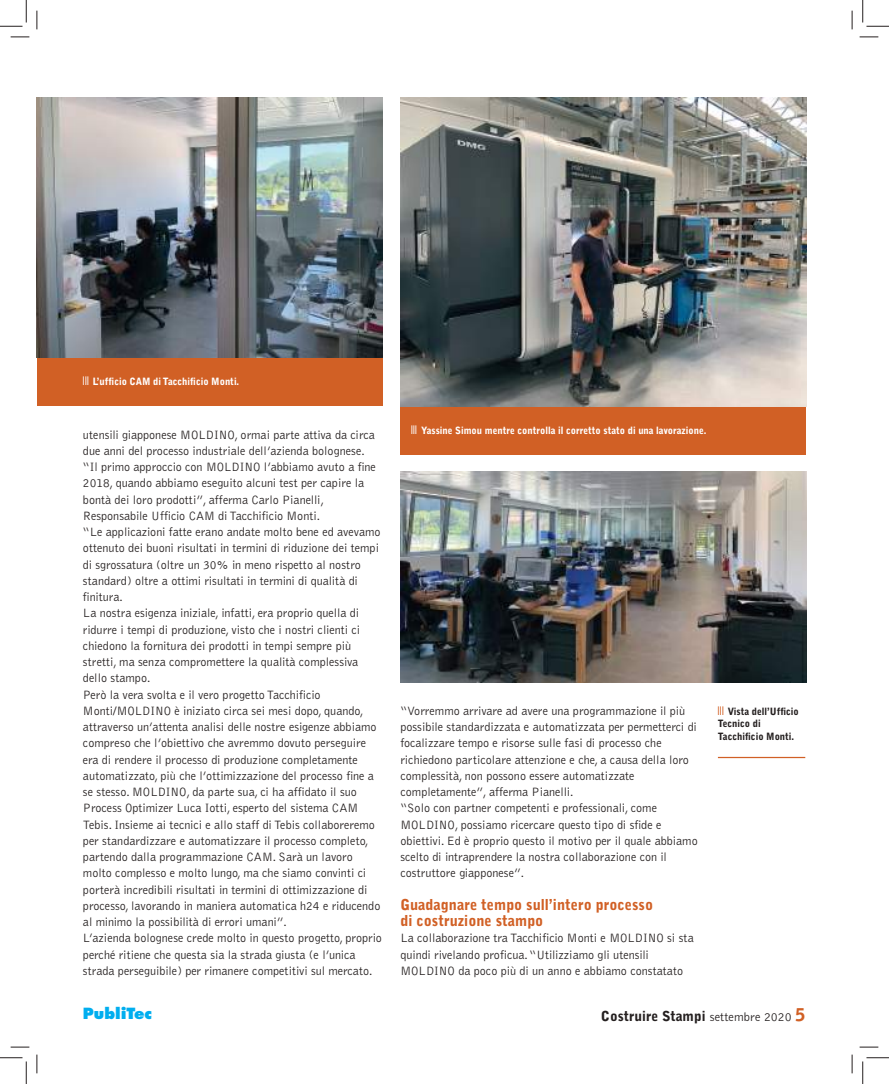
<style>
.page{position:relative;width:889px;height:1084px;background:#fff}
.page>*{position:absolute;margin:0;border:0;box-sizing:border-box;transform-origin:0 0}
.t1{font:900 15px/16.2px "Bell Gothic";color:#d16025}
.t2{font:800 15px "Futura";color:#00aeef}
.t3{font:900 13.75px "Bell Gothic";color:#241f1f}
.t4{font:300 12.5px/16.2px "Bell Gothic";color:#241f1f}
.t5{font:900 10px "Bell Gothic";color:#fff;scale:.95 1}
.t6{font:900 10px/12.5px "Bell Gothic";color:#241f1f;scale:.95 1}
.s1{font-weight:300;font-size:12.5px}
.s2{font-size:17.5px;color:#d16025}
</style>
<div class="page">
<div style="left:400px;top:97px;width:406px;height:358px;background:#d16025"></div>
<img style="left:400px;top:97px;width:406px;height:309px">
<img style="left:400px;top:471px;width:406px;height:211px">
<hr style="left:718px;top:757px;width:87px;height:1px;background:#d16025">
<div style="left:37px;top:97px;width:346px;height:309px;background:#d16025"></div>
<img style="left:37px;top:97px;width:346px;height:260px">
<svg style="left:11px;top:36px;width:18px;height:2px"></svg>
<svg style="left:859px;top:36px;width:19px;height:2px"></svg>
<svg style="left:11px;top:1046px;width:18px;height:2px"></svg>
<svg style="left:859px;top:1046px;width:19px;height:2px"></svg>
<svg style="left:36px;top:11px;width:2px;height:18px"></svg>
<svg style="left:36px;top:1054px;width:2px;height:19px"></svg>
<svg style="left:851px;top:11px;width:2px;height:18px"></svg>
<svg style="left:851px;top:1054px;width:2px;height:19px"></svg>
<svg style="left:0;top:0;width:27px;height:27px"></svg>
<svg style="left:0;top:1057px;width:27px;height:27px"></svg>
<svg style="left:862px;top:0;width:27px;height:27px"></svg>
<svg style="left:862px;top:1057px;width:27px;height:27px"></svg>
<div style="left:437px;top:13px;width:14px;height:14px;border:2px solid #fff;border-radius:50%"></div>
<div style="left:437px;top:1057px;width:14px;height:14px;border:2px solid #fff;border-radius:50%"></div>
<p class="t5" style="left:93px;top:375px;width:156px">L’ufficio CAM di Tacchificio Monti.</p>
<p class="t4" style="left:83px;top:426px;width:300px">utensili giapponese MOLDINO, ormai parte attiva da circa due anni del processo industriale dell’azienda bolognese. “Il primo approccio con MOLDINO l’abbiamo avuto a fine 2018, quando abbiamo eseguito alcuni test per capire la bontà dei loro prodotti”, afferma Carlo Pianelli, Responsabile Ufficio CAM di Tacchificio Monti.<br>“Le applicazioni fatte erano andate molto bene ed avevamo ottenuto dei buoni risultati in termini di riduzione dei tempi di sgrossatura (oltre un 30% in meno rispetto al nostro standard) oltre a ottimi risultati in termini di qualità di finitura.<br>La nostra esigenza iniziale, infatti, era proprio quella di ridurre i tempi di produzione, visto che i nostri clienti ci chiedono la fornitura dei prodotti in tempi sempre più stretti, ma senza compromettere la qualità complessiva dello stampo.<br>Però la vera svolta e il vero progetto Tacchificio Monti/MOLDINO è iniziato circa sei mesi dopo, quando, attraverso un’attenta analisi delle nostre esigenze abbiamo compreso che l’obiettivo che avremmo dovuto perseguire era di rendere il processo di produzione completamente automatizzato, più che l’ottimizzazione del processo fine a se stesso. MOLDINO, da parte sua, ci ha affidato il suo Process Optimizer Luca Iotti, esperto del sistema CAM Tebis. Insieme ai tecnici e allo staff di Tebis collaboreremo per standardizzare e automatizzare il processo completo, partendo dalla programmazione CAM. Sarà un lavoro molto complesso e molto lungo, ma che siamo convinti ci porterà incredibili risultati in termini di ottimizzazione di processo, lavorando in maniera automatica h24 e riducendo al minimo la possibilità di errori umani”.<br>L’azienda bolognese crede molto in questo progetto, proprio perché ritiene che questa sia la strada giusta (e l’unica strada perseguibile) per rimanere competitivi sul mercato.</p>
<p class="t5" style="left:421px;top:425px;width:302px">Yassine Simou mentre controlla il corretto stato di una lavorazione.</p>
<p class="t4" style="left:400px;top:703px;width:299px">“Vorremmo arrivare ad avere una programmazione il più possibile standardizzata e automatizzata per permetterci di focalizzare tempo e risorse sulle fasi di processo che richiedono particolare attenzione e che, a causa della loro complessità, non possono essere automatizzate completamente”, afferma Pianelli.<br>“Solo con partner competenti e professionali, come MOLDINO, possiamo ricercare questo tipo di sfide e obiettivi. Ed è proprio questo il motivo per il quale abbiamo scelto di intraprendere la nostra collaborazione con il costruttore giapponese”.</p>
<p class="t1" style="left:400px;top:896px;width:254px">Guadagnare tempo sull’intero processo di costruzione stampo</p>
<p class="t4" style="left:400px;top:930px;width:295px">La collaborazione tra Tacchificio Monti e MOLDINO si sta quindi rivelando proficua. “Utilizziamo gli utensili<br>MOLDINO da poco più di un anno e abbiamo constatato</p>
<p class="t6" style="left:718px;top:705px;width:87px;text-indent:10px">Vista dell’Ufficio<br>Tecnico di<br>Tacchificio Monti.</p>
<p class="t2" style="left:83px;top:1004px;width:71px">PubliTec</p>
<p class="t3" style="left:601px;top:1007px;width:206px">Costruire Stampi <span class="s1">settembre 2020</span> <span class="s2">5</span></p>
</div>
